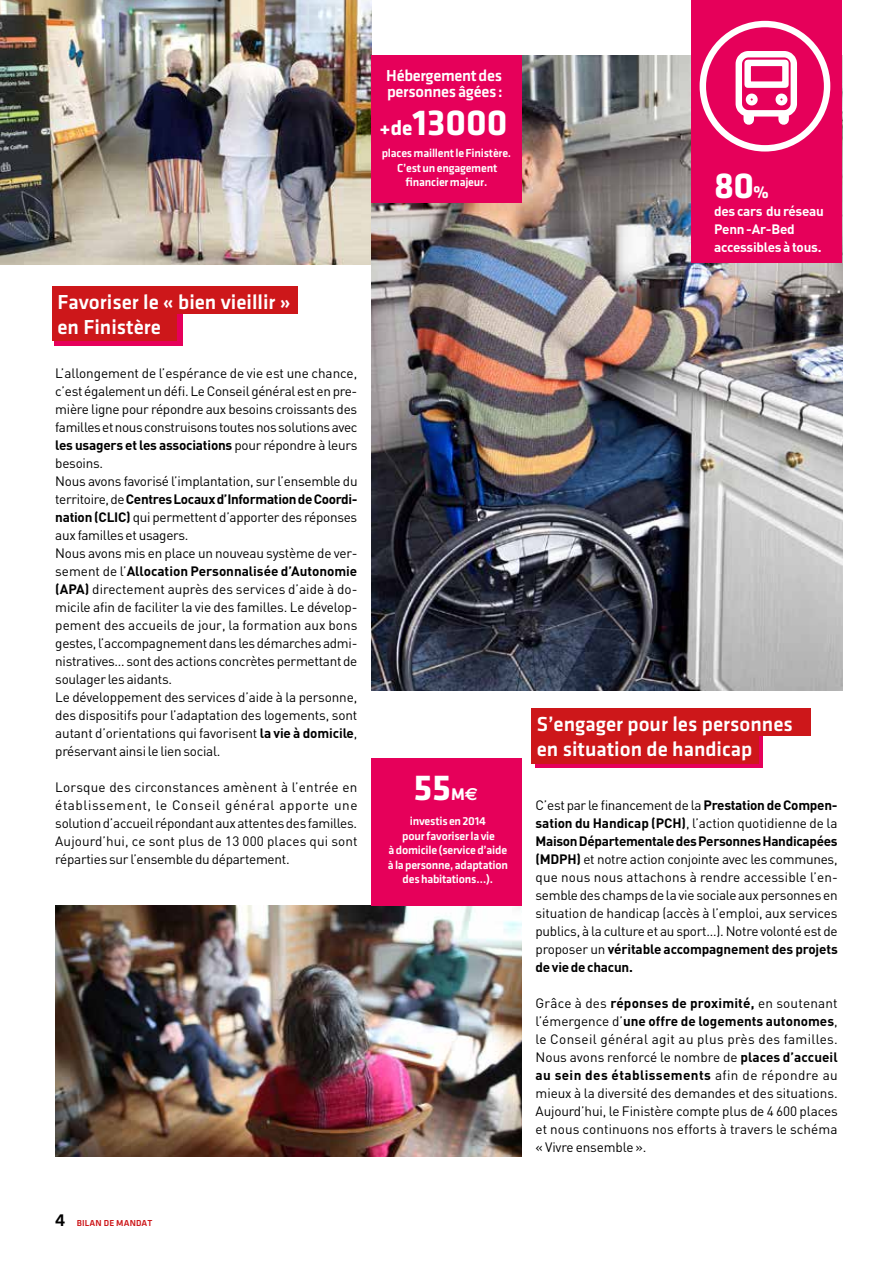
<style>
.page{position:relative;width:893px;height:1263px;background:#fff}
.page>*{position:absolute;margin:0;border:0;box-sizing:border-box;transform-origin:0 0}
.t1{font:700 37.5px "Klavika";color:#fff}
.t2{font:500 21px/25.2px "Klavika";color:#fff}
.t3{font:500 16.5px/16.5px "Klavika";letter-spacing:-.015em;color:#fff}
.t4{font:13.5px/18px "DIN";letter-spacing:-.02em;color:#000;text-align:justify}
.t5{font:700 13.5px/18px "DIN";letter-spacing:-.02em;color:#fff}
.t6{font:500 12px/14.4px "Klavika";letter-spacing:-.015em;color:#fff;text-align:center}
.t7{font:500 9px "Klavika";letter-spacing:.015em;color:#cd171a}
.s1{font-size:21.3px}
.s2{font-weight:700}
.s3{font-size:17.55px}
.s4{font-family:"Euro Sans";font-size:17.55px}
.s5{font-size:18px;color:#000}
</style>
<div class="page">
<img style="left:0;top:0;width:371px;height:264px">
<img style="left:371px;top:55px;width:471px;height:636px">
<div style="left:54px;top:307px;width:129px;height:39px;background:#e6005a"></div>
<div style="left:52px;top:286px;width:245px;height:28px;background:#cd171a"></div>
<div style="left:52px;top:314px;width:125px;height:27px;background:#cd171a"></div>
<div style="left:536px;top:732px;width:227px;height:36px;background:linear-gradient(to right,#e6005a,#e6005a)"></div>
<div style="left:531px;top:709px;width:279px;height:27px;background:#cd171a"></div>
<div style="left:531px;top:736px;width:228px;height:27px;background:#cd171a"></div>
<div style="left:691px;top:148px;width:151px;height:115px;background:#e6005a"></div>
<div style="left:691px;top:0;width:151px;height:148px;background:#e6005a"></div>
<svg style="left:699px;top:20px;width:132px;height:132px"></svg>
<hr style="left:743px;top:116px;width:11px;height:4px;background:#fff">
<svg style="left:778px;top:116px;width:11px;height:4px"></svg>
<div style="left:371px;top:55px;width:151px;height:148px;background:#e6005a"></div>
<img style="left:55px;top:906px;width:467px;height:251px">
<div style="left:371px;top:758px;width:151px;height:148px;background:#e6005a"></div>
<p class="t3" style="left:386px;top:67px;width:118px">Hébergement des personnes âgées :</p>
<h1 class="t1" style="left:380px;top:102px;width:129px"><span class="s1">+de</span>13000</h1>
<p class="t6" style="left:382px;top:146px;width:131px">places maillent le Finistère.<br>C’est un engagement financier majeur.</p>
<h2 class="t2" style="left:58px;top:289px;width:235px">Favoriser le « bien vieillir » en Finistère</h2>
<p class="t4" style="left:55px;top:364px;width:304px;text-align:left">L’allongement de l’espérance de vie est une chance, c’est également un défi. Le Conseil général est en pre&shy;mière ligne pour répondre aux besoins croissants des familles et nous construisons toutes nos solutions avec <span class="s2">les usagers et les associations</span> pour répondre à leurs besoins.<br>Nous avons favorisé l’implantation, sur l’ensemble du territoire, de <span class="s2">Centres Locaux d’Information de Coordi&shy;nation (CLIC)</span> qui permettent d’apporter des réponses aux familles et usagers.<br>Nous avons mis en place un nouveau système de ver&shy;sement de l’<span class="s2">Allocation Personnalisée d’Autonomie (APA)</span> directement auprès des services d’aide à do&shy;micile afin de faciliter la vie des familles. Le dévelop&shy;pement des accueils de jour, la formation aux bons gestes, l’accompagnement dans les démarches admi&shy;nistratives… sont des actions concrètes permettant de soulager les aidants.<br>Le développement des services d’aide à la personne, des dispositifs pour l’adaptation des logements, sont autant d’orientations qui favorisent <span class="s2">la vie à domicile</span>, préservant ainsi le lien social.</p>
<p class="t4" style="left:55px;top:778px;width:304px">Lorsque des circonstances amènent à l’entrée en établissement, le Conseil général apporte une solution d’accueil répondant aux attentes des familles.<br>Aujourd’hui, ce sont plus de 13 000 places qui sont réparties sur l’ensemble du département.</p>
<h1 class="t1" style="left:413px;top:767px;width:66px">55<span class="s3">M</span><span class="s4">€</span></h1>
<p class="t6" style="left:388px;top:814px;width:122px">investis en 2014<br>pour favoriser la vie<br>à domicile (service d’aide à la personne, adaptation des habitations…).</p>
<p class="t7" style="left:55px;top:1218px;width:99px"><span class="s5">4</span> BILAN DE MANDAT</p>
<h1 class="t1" style="left:714px;top:165px;width:56px">80<span class="s3">%</span></h1>
<p class="t5" style="left:714px;top:202px;width:111px">des cars du réseau<br>Penn -Ar-Bed accessibles à tous.</p>
<h2 class="t2" style="left:537px;top:711px;width:258px">S’engager pour les personnes en situation de handicap</h2>
<p class="t4" style="left:535px;top:796px;width:304px">C’est par le financement de la <span class="s2">Prestation de Compen&shy;sation du Handicap (PCH)</span>, l’action quotidienne de la <span class="s2">Maison Départementale des Personnes Handicapées (MDPH)</span> et notre action conjointe avec les communes, que nous nous attachons à rendre accessible l’en&shy;semble des champs de la vie sociale aux personnes en situation de handicap (accès à l’emploi, aux services publics, à la culture et au sport…). Notre volonté est de proposer un <span class="s2">véritable accompagnement des projets de vie de chacun.</span></p>
<p class="t4" style="left:535px;top:994px;width:304px">Grâce à des <span class="s2">réponses de proximité,</span> en soutenant l’émergence d’<span class="s2">une offre de logements autonomes</span>, le Conseil général agit au plus près des familles.<br>Nous avons renforcé le nombre de <span class="s2">places d’accueil au sein des établissements</span> afin de répondre au mieux à la diversité des demandes et des situations.<br>Aujourd’hui, le Finistère compte plus de 4 600 places et nous continuons nos efforts à travers le schéma « Vivre ensemble ».</p>
</div>
